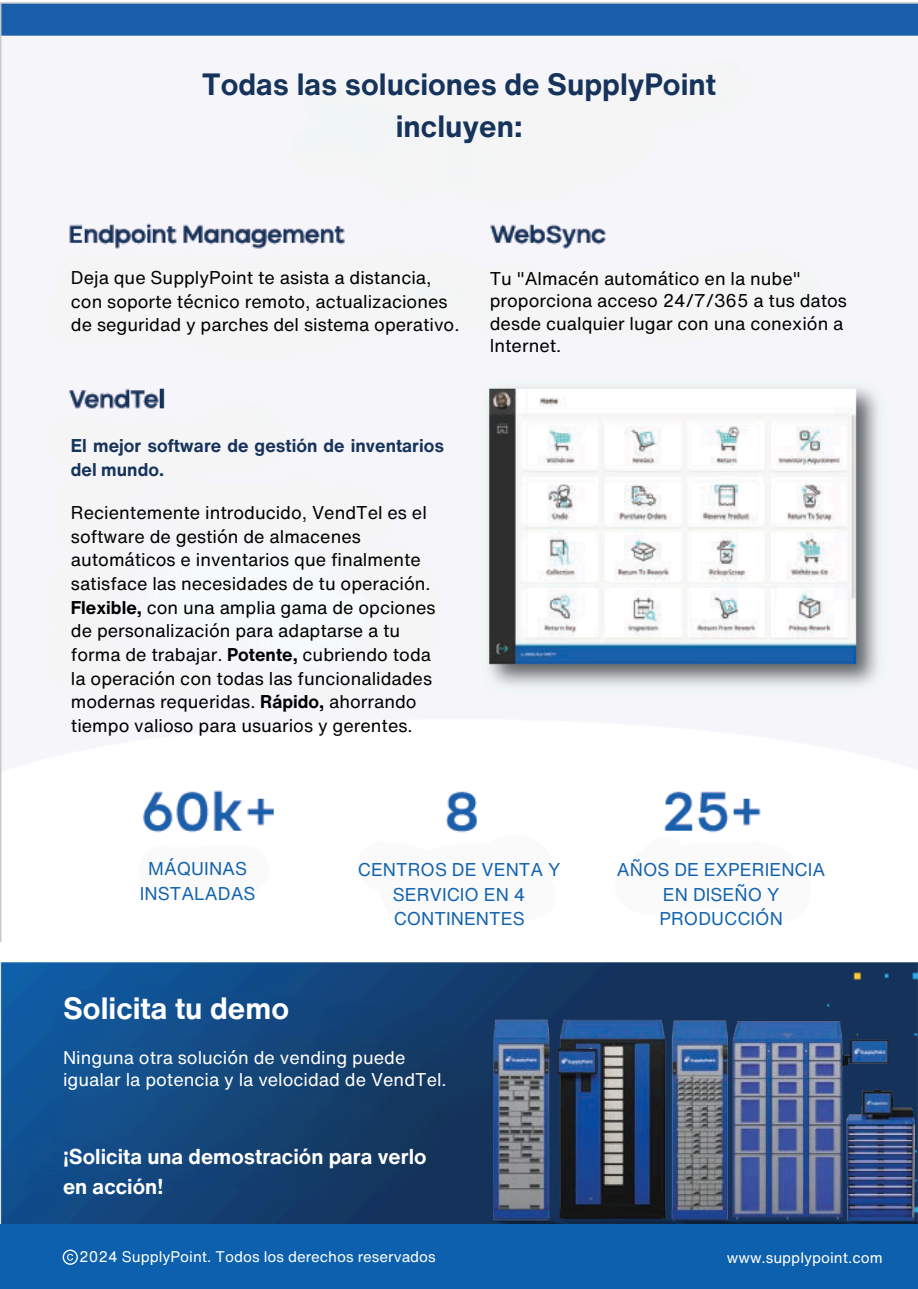
<style>
.page{position:relative;width:918px;height:1289px;background:#fff}
.page>*{position:absolute;margin:0;border:0;box-sizing:border-box;transform-origin:0 0}
.t1{font:700 30px/41.7px "Helvetica Now Text";color:#16335b;text-align:center}
.t2{font:700 30px "Helvetica Now Text";color:#fff}
.t3{font:700 21px/29.2px "Helvetica Now Text";color:#fff}
.t4{font:18px/23.7px "Helvetica Now Text";color:#000}
.t5{font:18px/24.8px "Helvetica Now Text";color:#1162ae;text-align:center}
.t6{font:18px/22.5px "Helvetica Now Text";color:#fff}
.t7{font:700 18px/23.7px "Helvetica Now Text";color:#16335b}
.t8{font:15px "Helvetica Now Text";color:#fff}
.s1{font-weight:700}
</style>
<div class="page">
<img style="left:0;top:962px;width:918px;height:261px">
<img style="left:422px;top:973px;width:496px;height:250px">
<div style="left:0;top:1223px;width:918px;height:65px;background:#0c60ae"></div>
<svg style="left:63px;top:1249px;width:15px;height:15px"></svg>
<img style="left:0;top:2px;width:918px;height:938px">
<p class="t1" style="left:202px;top:63px;width:515px">Todas las soluciones de SupplyPoint incluyen:</p>
<h5 class="t4" style="left:71px;top:265px;width:390px">Deja que SupplyPoint te asista a distancia, con soporte técnico remoto, actualizaciones de seguridad y parches del sistema operativo.</h5>
<h5 class="t4" style="left:490px;top:266px;width:359px;line-height:22.5px">Tu "Almacén automático en la nube" proporciona acceso 24/7/365 a tus datos desde cualquier lugar con una conexión a<br>Internet.</h5>
<h3 class="t7" style="left:71px;top:433px;width:375px">El mejor software de gestión de inventarios del mundo.</h3>
<h3 class="t4" style="left:71px;top:500px;width:366px">Recientemente introducido, VendTel es el software de gestión de almacenes automáticos e inventarios que finalmente satisface las necesidades de tu operación.<br><span class="s1">Flexible,</span> con una amplia gama de opciones de personalización para adaptarse a tu forma de trabajar. <span class="s1">Potente,</span> cubriendo toda la operación con todas las funcionalidades modernas requeridas. <span class="s1">Rápido,</span> ahorrando tiempo valioso para usuarios y gerentes.</h3>
<h1 class="t5" style="left:140px;top:855px;width:117px">MÁQUINAS<br>INSTALADAS</h1>
<h5 class="t5" style="left:358px;top:856px;width:204px">CENTROS DE VENTA Y<br>SERVICIO EN 4<br>CONTINENTES</h5>
<p class="t5" style="left:617px;top:856px;width:210px">AÑOS DE EXPERIENCIA<br>EN DISEÑO Y<br>PRODUCCIÓN</p>
<h2 class="t2" style="left:63px;top:985px;width:228px">Solicita tu demo</h2>
<p class="t6" style="left:63px;top:1045px;width:385px">Ninguna otra solución de vending puede igualar la potencia y la velocidad de VendTel.</p>
<p class="t3" style="left:63px;top:1141px;width:365px">¡Solicita una demostración para verlo en acción!</p>
<h3 class="t8" style="left:79px;top:1245px;width:358px">2024 SupplyPoint. Todos los derechos reservados</h3>
<h4 class="t8" style="left:727px;top:1246px;width:157px">www.supplypoint.com</h4>
</div>
